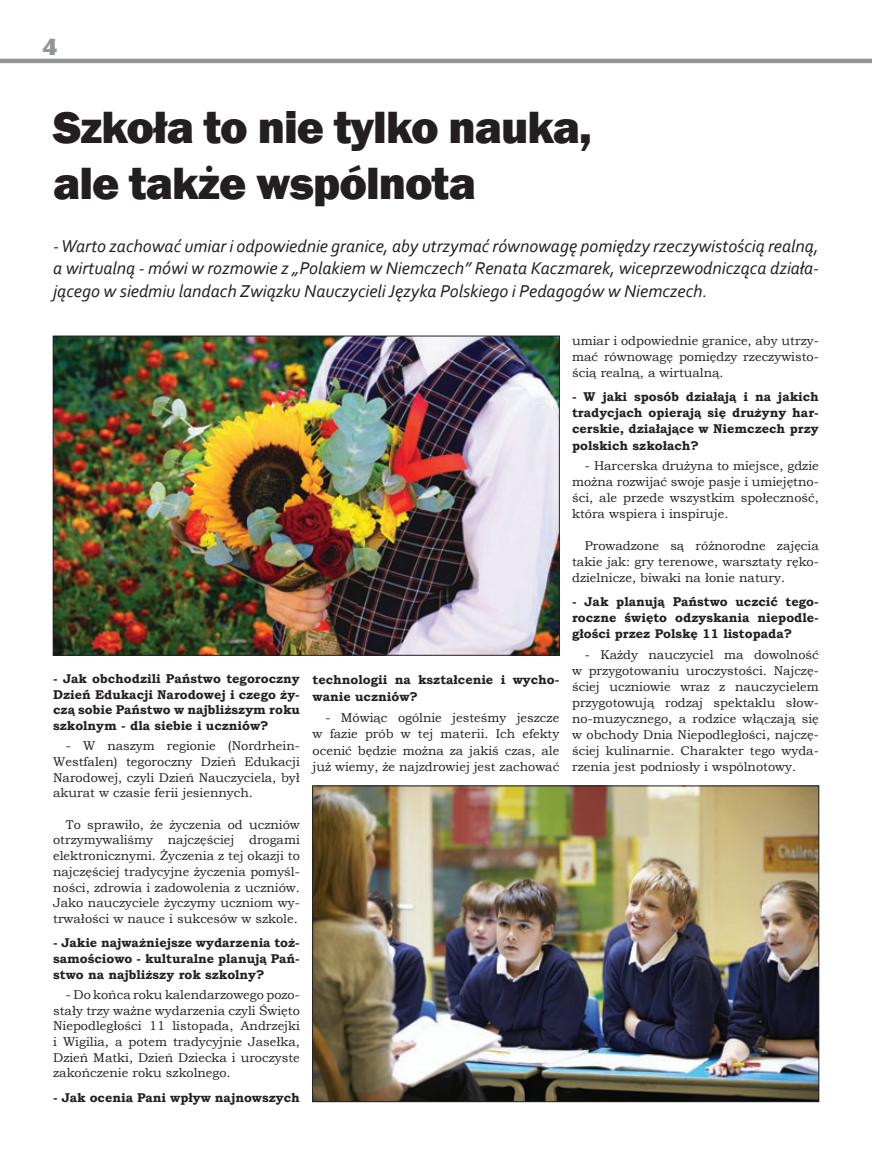
<style>
.page{position:relative;width:872px;height:1157px;background:#fff}
.page>*{position:absolute;margin:0;border:0;box-sizing:border-box;transform-origin:0 0}
.t1{font:800 46.5px/55.8px "Franklin Gothic";letter-spacing:-.02em;color:#231f20}
.t2{font:700 27px "Berlin Sans FB Demi";color:#939598}
.t3{font:italic 18px/22.5px "Corbel";color:#231f20;text-align:justify}
.t4{font:12.75px/15.8px "Bookman Old Style";color:#231f20;text-align:justify}
.t5{font:700 12.75px/15.8px "Bookman Old Style";color:#231f20;text-align:justify}
</style>
<div class="page">
<hr style="left:0;top:59px;width:872px;height:4px;background:#939598">
<img style="left:55px;top:338px;width:502px;height:315px">
<div style="left:53px;top:336px;width:506px;height:319px;border:1px solid #231f20"></div>
<img style="left:314px;top:787px;width:503px;height:312px">
<div style="left:312px;top:785px;width:507px;height:316px;border:1px solid #231f20"></div>
<h2 class="t2" style="left:43px;top:30px;width:16px">4</h2>
<h1 class="t1" style="left:53px;top:99px;width:540px">Szkoła to nie tylko nauka, ale także wspólnota</h1>
<p class="t3" style="left:53px;top:234px;width:767px">- Warto zachować umiar i odpowiednie granice, aby utrzymać równowagę pomiędzy rzeczywistością realną, a wirtualną - mówi w rozmowie z „Polakiem w Niemczech” Renata Kaczmarek, wiceprzewodnicząca działa&shy;jącego w siedmiu landach Związku Nauczycieli Języka Polskiego i Pedagogów w Niemczech.</p>
<p class="t5" style="left:53px;top:670px;width:248px">- Jak obchodzili Państwo tegoroczny Dzień Edukacji Narodowej i czego ży&shy;czą sobie Państwo w najbliższym roku szkolnym - dla siebie i uczniów?</p>
<p class="t4" style="left:53px;top:738px;width:248px;text-indent:13px">- W naszym regionie (Nordrhein-Westfalen) tegoroczny Dzień Edukacji Narodowej, czyli Dzień Nauczyciela, był akurat w czasie ferii jesiennych.</p>
<p class="t4" style="left:53px;top:816px;width:248px;text-indent:13px">To sprawiło, że życzenia od uczniów otrzymywaliśmy najczęściej drogami elektronicznymi. Życzenia z tej okazji to najczęściej tradycyjne życzenia pomyśl&shy;ności, zdrowia i zadowolenia z uczniów.<br>Jako nauczyciele życzymy uczniom wy&shy;trwałości w nauce i sukcesów w szkole.</p>
<p class="t5" style="left:53px;top:935px;width:248px">- Jakie najważniejsze wydarzenia toż&shy;samościowo - kulturalne planują Pań&shy;stwo na najbliższy rok szkolny?</p>
<p class="t4" style="left:53px;top:986px;width:248px;text-indent:13px">- Do końca roku kalendarzowego pozo&shy;stały trzy ważne wydarzenia czyli Święto Niepodległości 11 listopada, Andrzejki i Wigilia, a potem tradycyjnie Jasełka, Dzień Matki, Dzień Dziecka i uroczyste zakończenie roku szkolnego.</p>
<p class="t5" style="left:53px;top:1089px;width:248px">- Jak ocenia Pani wpływ najnowszych</p>
<p class="t5" style="left:313px;top:671px;width:248px;line-height:16.6px">technologii na kształcenie i wycho&shy;wanie uczniów?</p>
<p class="t4" style="left:313px;top:709px;width:248px;line-height:16.6px;text-indent:13px">- Mówiąc ogólnie jesteśmy jeszcze w fazie prób w tej materii. Ich efekty ocenić będzie można za jakiś czas, ale już wiemy, że najzdrowiej jest zachować</p>
<p class="t4" style="left:572px;top:332px;width:248px">umiar i odpowiednie granice, aby utrzy&shy;mać równowagę pomiędzy rzeczywisto&shy;ścią realną, a wirtualną.</p>
<p class="t5" style="left:572px;top:389px;width:248px">- W jaki sposób działają i na jakich tradycjach opierają się drużyny har&shy;cerskie, działające w Niemczech przy polskich szkołach?</p>
<p class="t4" style="left:572px;top:457px;width:248px;text-indent:13px">- Harcerska drużyna to miejsce, gdzie można rozwijać swoje pasje i umiejętno&shy;ści, ale przede wszystkim społeczność, która wspiera i inspiruje.</p>
<p class="t4" style="left:572px;top:537px;width:248px;text-indent:13px">Prowadzone są różnorodne zajęcia takie jak: gry terenowe, warsztaty ręko&shy;dzielnicze, biwaki na łonie natury.</p>
<p class="t5" style="left:572px;top:594px;width:248px">- Jak planują Państwo uczcić tego&shy;roczne święto odzyskania niepodle&shy;głości przez Polskę 11 listopada?</p>
<p class="t4" style="left:572px;top:646px;width:248px;text-indent:13px">- Każdy nauczyciel ma dowolność w przygotowaniu uroczystości. Najczę&shy;ściej uczniowie wraz z nauczycielem przygotowują rodzaj spektaklu słow&shy;no-muzycznego, a rodzice włączają się w obchody Dnia Niepodległości, najczę&shy;ściej kulinarnie. Charakter tego wyda&shy;rzenia jest podniosły i wspólnotowy.</p>
</div>
